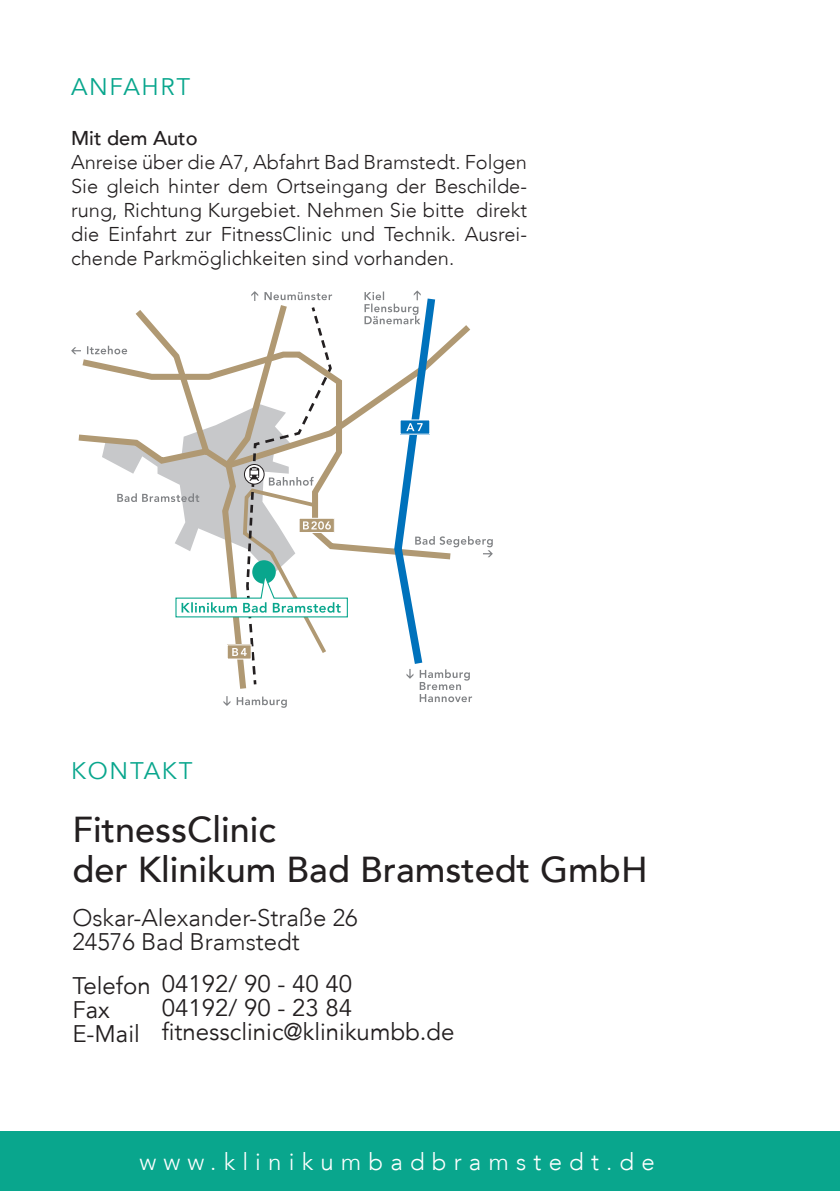
<style>
.page{position:relative;width:840px;height:1191px;background:#fff}
.page>*{position:absolute;margin:0;border:0;box-sizing:border-box;transform-origin:0 0}
.t1{font:500 36px "Avenir";color:#231f20}
.t2{font:24px "Avenir";color:#231f20}
.t3{font:300 24px "Avenir";color:#231f20}
.t4{font:300 24px "Avenir";letter-spacing:.3em;color:#fff}
.t5{font:24px "Avenir";letter-spacing:.07em;color:#09a68d}
.t6{font:300 20px/24px "Avenir";color:#231f20;text-align:justify}
.t7{font:500 20px "Avenir";color:#231f20}
</style>
<div class="page">
<svg style="left:71px;top:347px;width:5px;height:7px"></svg>
<svg style="left:87px;top:290px;width:405px;height:418px"></svg>
<div style="left:0;top:1131px;width:839px;height:60px;background:#09a68d"></div>
<p class="t5" style="left:71px;top:73px;width:121px">ANFAHRT</p>
<p class="t7" style="left:71px;top:126px;width:128px">Mit dem Auto</p>
<p class="t6" style="left:71px;top:150px;width:457px">Anreise über die A7, Abfahrt Bad Bramstedt. Folgen Sie gleich hinter dem Ortseingang der Beschilde&shy;rung, Richtung Kurgebiet. Nehmen Sie bitte direkt die Einfahrt zur FitnessClinic und Technik. Ausrei&shy;chende Parkmöglichkeiten sind vorhanden.</p>
<p class="t5" style="left:71px;top:757px;width:123px">KONTAKT</p>
<p class="t1" style="left:72px;top:808px;width:205px">FitnessClinic</p>
<p class="t1" style="left:72px;top:848px;width:576px">der Klinikum Bad Bramstedt GmbH</p>
<p class="t3" style="left:72px;top:903px;width:287px">Oskar-Alexander-Straße 26</p>
<p class="t3" style="left:72px;top:927px;width:229px">24576 Bad Bramstedt</p>
<p class="t2" style="left:72px;top:971px;width:80px">Telefon</p>
<p class="t2" style="left:72px;top:995px;width:39px">Fax</p>
<p class="t2" style="left:72px;top:1019px;width:69px">E-Mail</p>
<p class="t2" style="left:162px;top:969px;width:192px">04192/ 90 - 40 40</p>
<p class="t2" style="left:162px;top:993px;width:192px">04192/ 90 - 23 84</p>
<p class="t2" style="left:162px;top:1017px;width:294px">fitnessclinic@klinikumbb.de</p>
<p class="t4" style="left:139px;top:1147px;width:516px">www.klinikumbadbramstedt.de</p>
</div>
